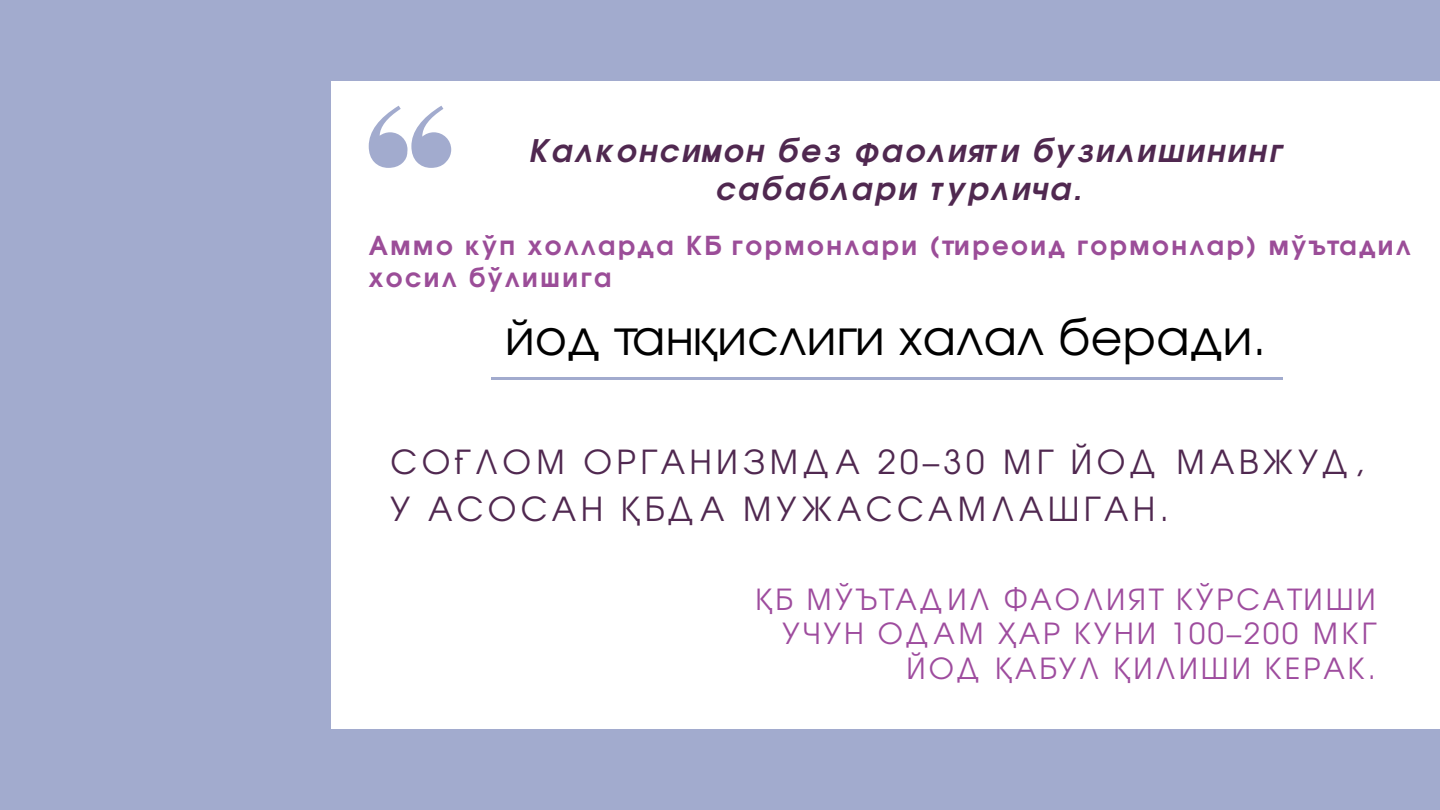
<style>
.page{position:relative;width:1440px;height:810px;background:#a2abce}
.page>*{position:absolute;margin:0;border:0;box-sizing:border-box;transform-origin:0 0}
.t1{font:48.5px "Te X Gyre Adventor";letter-spacing:.01em;color:#000}
.t2{font:33px/46.5px "Te X Gyre Adventor";letter-spacing:.13em;color:#502850}
.t3{font:italic 700 31px/37.5px "Te X Gyre Adventor";letter-spacing:.1em;color:#502850;text-align:center}
.t4{font:29px/34.5px "Te X Gyre Adventor";letter-spacing:.1em;color:#9e4c9e;text-align:right}
.t5{font:700 26px/31.5px "Te X Gyre Adventor";letter-spacing:.1em;color:#9b4d98}
</style>
<div class="page">
<div style="left:332px;top:81px;width:1108px;height:648px;background:#fff"></div>
<svg style="left:369px;top:106px;width:82px;height:62px"></svg>
<hr style="left:491px;top:377px;width:792px;height:2px;background:#a2abce">
<p class="t3" style="left:529px;top:129px;width:753px">Қалқонсимон без фаолияти бузилишининг сабаблари турлича.</p>
<p class="t5" style="left:369px;top:228px;width:1043px">Аммо кўп ҳолларда ҚБ гормонлари (тиреоид гормонлар) мўътадил ҳосил бўлишига</p>
<h1 class="t1" style="left:505px;top:299px;width:763px">йод танқислиги халал беради.</h1>
<p class="t2" style="left:391px;top:437px;width:975px">СОҒЛОМ ОРГАНИЗМДА 20–30 МГ ЙОД МАВЖУД,<br>У АСОСАН ҚБДА МУЖАССАМЛАШГАН.</p>
<p class="t4" style="left:756px;top:580px;width:622px">ҚБ МЎЪТАДИЛ ФАОЛИЯТ КЎРСАТИШИ<br>УЧУН ОДАМ ҲАР КУНИ 100–200 МКГ<br>ЙОД ҚАБУЛ ҚИЛИШИ КЕРАК.</p>
</div>
